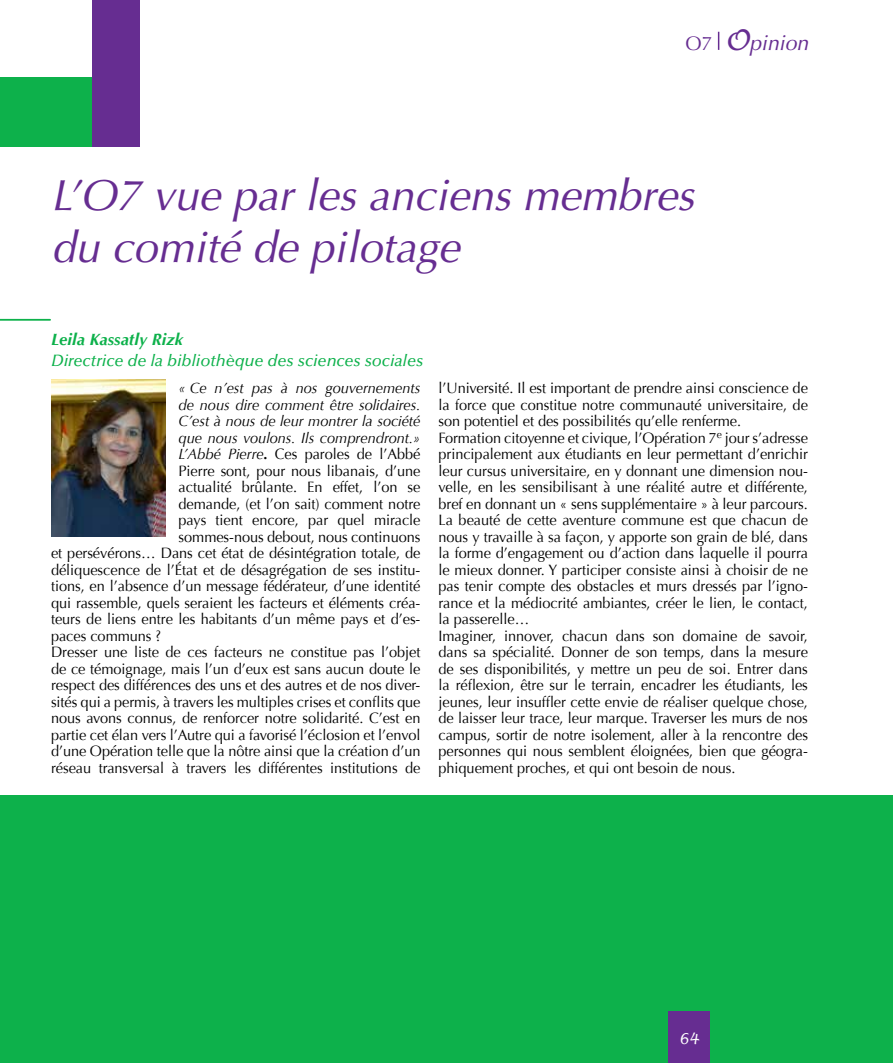
<style>
.page{position:relative;width:893px;height:1063px;background:#fff}
.page>*{position:absolute;margin:0;border:0;box-sizing:border-box;transform-origin:0 0}
.t1{font:italic 43.5px/52.2px "Optima";color:#662d91}
.t2{font:italic 21.3px "Optima";letter-spacing:-.005em;color:#662d91}
.t3{font:italic 500 16.5px "Optima";letter-spacing:-.005em;color:#0db14b}
.t4{font:italic 700 16.5px "Optima";color:#0db14b}
.t5{font:15px/16.5px "Optima";letter-spacing:-.005em;color:#000}
.t6{font:italic 15px "Optima";letter-spacing:-.005em;color:#000}
.t7{font:italic 15px "Lucida Handwriting";color:#fff}
.s1{font-style:normal;font-size:19.5px}
.s2{font-family:"Lucida Handwriting";font-size:28.5px}
.s3{font-style:italic}
.s4{font-weight:700;font-style:italic}
</style>
<div class="page">
<div style="left:0;top:77px;width:92px;height:70px;background:#0db14b"></div>
<svg style="left:718px;top:32px;width:1px;height:18px"></svg>
<div style="left:92px;top:0;width:48px;height:147px;background:#662d91"></div>
<div style="left:0;top:795px;width:893px;height:268px;background:#0db14b"></div>
<hr style="left:0;top:319px;width:50px;height:2px;background:#0db14b">
<img style="left:51px;top:379px;width:115px;height:158px">
<div style="left:668px;top:1012px;width:42px;height:51px;background:#662d91"></div>
<h2 class="t2" style="left:685px;top:30px;width:124px"><span class="s1">O7</span> <span class="s2">O</span>pinion</h2>
<h1 class="t1" style="left:51px;top:170px;width:644px">L’O7 vue par les anciens membres du comité de pilotage</h1>
<p class="t4" style="left:51px;top:330px;width:134px">Leila Kassatly Rizk</p>
<p class="t3" style="left:51px;top:351px;width:374px">Directrice de la bibliothèque des sciences sociales</p>
<p class="t6" style="left:179px;top:379px;width:243px">« Ce n’est pas à nos gouvernements</p>
<p class="t6" style="left:179px;top:396px;width:243px">de nous dire comment être solidaires.</p>
<p class="t6" style="left:179px;top:412px;width:243px">C’est à nous de leur montrer la société</p>
<p class="t6" style="left:179px;top:429px;width:243px">que nous voulons. Ils comprendront.»</p>
<p class="t5" style="left:179px;top:446px;width:243px"><span class="s3">L’Abbé Pierre</span><span class="s4">.</span> Ces paroles de l’Abbé</p>
<p class="t5" style="left:179px;top:463px;width:243px">Pierre sont, pour nous libanais, d’une</p>
<p class="t5" style="left:179px;top:479px;width:243px">actualité brûlante. En effet, l’on se</p>
<p class="t5" style="left:179px;top:496px;width:243px">demande, (et l’on sait) comment notre</p>
<p class="t5" style="left:179px;top:512px;width:243px">pays tient encore, par quel miracle</p>
<p class="t5" style="left:179px;top:529px;width:243px">sommes-nous debout, nous continuons</p>
<p class="t5" style="left:51px;top:545px;width:371px">et persévérons… Dans cet état de désintégration totale, de</p>
<p class="t5" style="left:51px;top:562px;width:371px">déliquescence de l’État et de désagrégation de ses institu-</p>
<p class="t5" style="left:51px;top:578px;width:371px">tions, en l’absence d’un message fédérateur, d’une identité</p>
<p class="t5" style="left:51px;top:595px;width:371px">qui rassemble, quels seraient les facteurs et éléments créa-</p>
<p class="t5" style="left:51px;top:611px;width:371px">teurs de liens entre les habitants d’un même pays et d’es-</p>
<p class="t5" style="left:51px;top:628px;width:112px">paces communs ?</p>
<p class="t5" style="left:51px;top:644px;width:371px">Dresser une liste de ces facteurs ne constitue pas l’objet</p>
<p class="t5" style="left:51px;top:661px;width:371px">de ce témoignage, mais l’un d’eux est sans aucun doute le</p>
<p class="t5" style="left:51px;top:677px;width:371px">respect des différences des uns et des autres et de nos diver-</p>
<p class="t5" style="left:51px;top:694px;width:371px">sités qui a permis, à travers les multiples crises et conflits que</p>
<p class="t5" style="left:51px;top:710px;width:371px">nous avons connus, de renforcer notre solidarité. C’est en</p>
<p class="t5" style="left:51px;top:727px;width:371px">partie cet élan vers l’Autre qui a favorisé l’éclosion et l’envol</p>
<p class="t5" style="left:51px;top:743px;width:371px">d’une Opération telle que la nôtre ainsi que la création d’un</p>
<p class="t5" style="left:51px;top:760px;width:371px">réseau transversal à travers les différentes institutions de</p>
<p class="t5" style="left:438px;top:380px;width:371px">l’Université. Il est important de prendre ainsi conscience de la force que constitue notre communauté universitaire, de son potentiel et des possibilités qu’elle renferme.<br>Formation citoyenne et civique, l’Opération 7<sup>e</sup> jour s’adresse principalement aux étudiants en leur permettant d’enrichir leur cursus universitaire, en y donnant une dimension nou&shy;velle, en les sensibilisant à une réalité autre et différente, bref en donnant un « sens supplémentaire » à leur parcours.<br>La beauté de cette aventure commune est que chacun de nous y travaille à sa façon, y apporte son grain de blé, dans la forme d’engagement ou d’action dans laquelle il pourra le mieux donner. Y participer consiste ainsi à choisir de ne pas tenir compte des obstacles et murs dressés par l’igno&shy;rance et la médiocrité ambiantes, créer le lien, le contact, la passerelle…<br>Imaginer, innover, chacun dans son domaine de savoir, dans sa spécialité. Donner de son temps, dans la mesure de ses disponibilités, y mettre un peu de soi. Entrer dans la réflexion, être sur le terrain, encadrer les étudiants, les jeunes, leur insuffler cette envie de réaliser quelque chose, de laisser leur trace, leur marque. Traverser les murs de nos campus, sortir de notre isolement, aller à la rencontre des personnes qui nous semblent éloignées, bien que géogra&shy;phiquement proches, et qui ont besoin de nous.</p>
<p class="t7" style="left:679px;top:1030px;width:22px">64</p>
</div>
